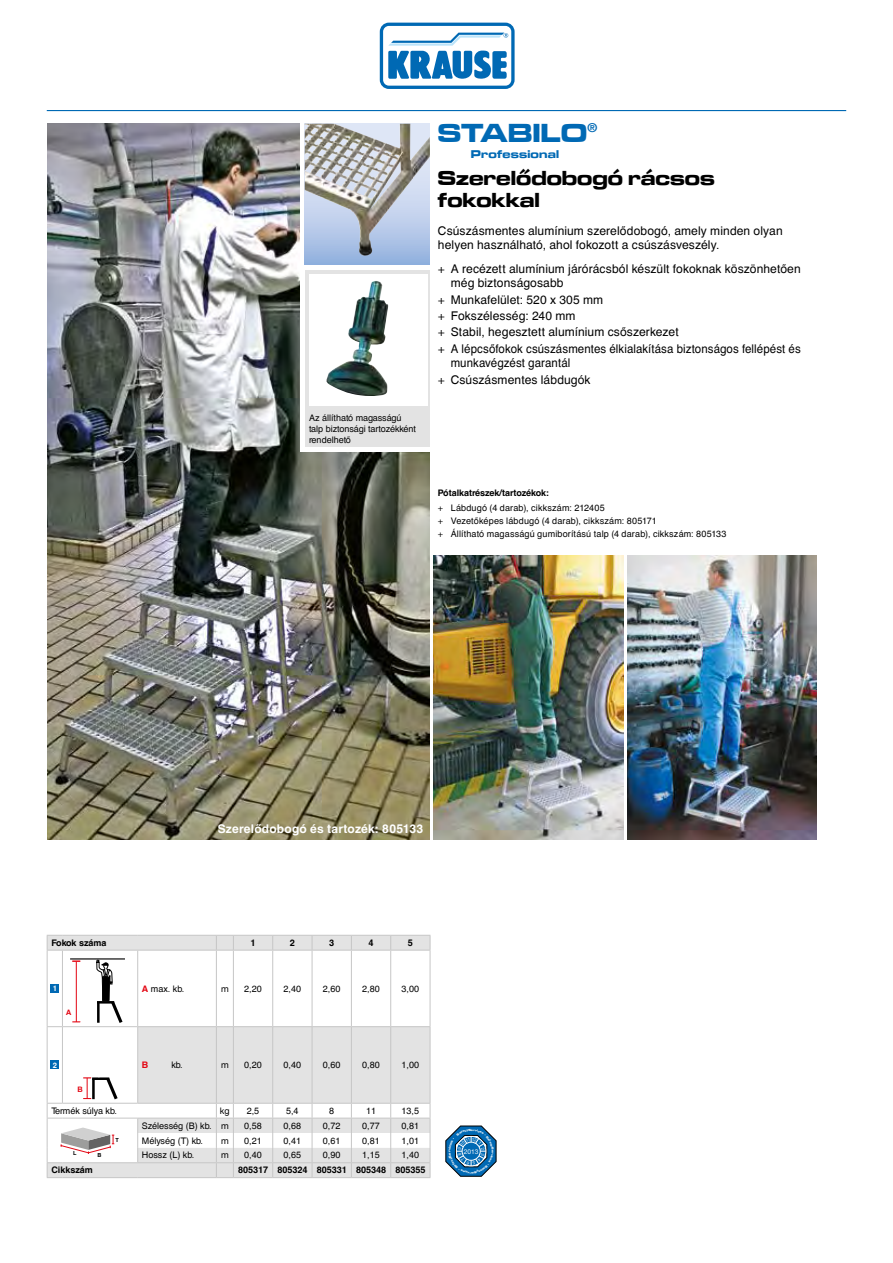
<style>
.page{position:relative;width:893px;height:1263px;background:#fff}
.page>*{position:absolute;margin:0;border:0;box-sizing:border-box;transform-origin:0 0}
.t1{font:27px "Microgramma D Bold Exte";color:#0069b4}
.t2{font:21px/22.5px "Microgramma D Bold Exte";color:#000}
.t3{font:12px/16.4px "Helvetica CE";letter-spacing:.01em;color:#000}
.t4{font:12px/16.4px "Helvetica CE";letter-spacing:.01em;color:#000;scale:.95 1}
.t5{font:700 12px "Helvetica CE";letter-spacing:.02em;color:#fff}
.t6{font:11.7px "Microgramma D Bold Exte";letter-spacing:.015em;color:#0069b4}
.t7{font:9px/10.8px "Helvetica CE";color:#000}
.t8{font:9px/15px "Helvetica CE";letter-spacing:.02em;color:#000}
.t9{font:700 9px "Helvetica CE";color:#000}
.t10{font:9px "Helvetica Neue LT";color:#000}
.t11{font:700 9px "Helvetica CE";color:#e30613}
.t12{font:700 7.5px "Helvetica CE";color:#fff}
.t13{font:700 7.5px "Helvetica Neue LT";color:#e30613}
.t14{font:6.6px "Helvetica Neue LT";color:#fff}
.t15{font:700 5.55px "Helvetica LT Std";color:#000}
.s1{font-family:"Helvetica Neue LT"}
.s2{font-weight:700}
.s3{font-weight:700;color:#e30613}
</style>
<div class="page">
<svg style="left:378px;top:21px;width:138px;height:69px"></svg>
<svg style="left:380px;top:23px;width:135px;height:66px"></svg>
<hr style="left:47px;top:110px;width:799px;height:1px;background:#0069b4">
<img style="left:47px;top:124px;width:383px;height:715px">
<div style="left:300px;top:119px;width:134px;height:332px;background:#fff"></div>
<div style="left:305px;top:124px;width:125px;height:140px;background:#94b3df"></div>
<img style="left:305px;top:124px;width:125px;height:132px">
<svg style="left:47px;top:935px;width:384px;height:243px"></svg>
<hr style="left:92px;top:1078px;width:3px;height:21px;background:#000">
<img style="left:434px;top:556px;width:189px;height:283px">
<img style="left:627px;top:556px;width:190px;height:283px">
<div style="left:305px;top:270px;width:125px;height:177px;background:#e3e3e3"></div>
<div style="left:309px;top:274px;width:118px;height:132px;background:#fff"></div>
<img style="left:326px;top:281px;width:62px;height:115px">
<svg style="left:445px;top:1125px;width:52px;height:52px"></svg>
<p class="t7" style="left:309px;top:413px;width:109px">Az állítható magasságú talp biztonsági tartozékként rendelhető</p>
<h1 class="t1" style="left:438px;top:115px;width:161px">STABILO<sup>®</sup></h1>
<p class="t6" style="left:471px;top:146px;width:90px">Professional</p>
<h2 class="t2" style="left:438px;top:166px;width:278px">Szerelo˝dobogó rácsos fokokkal</h2>
<p class="t3" style="left:438px;top:223px;width:346px;line-height:14.2px">Csúszásmentes alumínium szerelődobogó, amely minden olyan helyen használható, ahol fokozott a csúszásveszély.</p>
<p class="t3" style="left:451px;top:262px;width:351px;line-height:14.2px;text-indent:-13px"><span class="s1">+</span> A recézett alumínium járórácsból készült fokoknak köszönhetően még biztonságosabb</p>
<p class="t3" style="left:438px;top:291px;width:364px"><span class="s1">+</span> Munkafelület: 520 x 305 mm<br><span class="s1">+</span> Fokszélesség: 240 mm<br><span class="s1">+</span> Stabil, hegesztett alumínium csőszerkezet<br><span class="s1">+</span> A lépcsőfokok csúszásmentes élkialakítása biztonságos fellépést és</p>
<p class="t4" style="left:438px;top:355px;width:162px;text-indent:13px">munkavégzést garantál<br><span class="s1">+</span> Csúszásmentes lábdugók</p>
<p class="t8" style="left:438px;top:486px;width:168px"><span class="s2">Pótalkatrészek/tartozékok:<br></span><span class="s1">+</span> Lábdugó (4 darab), cikkszám: 212405</p>
<p class="t8" style="left:438px;top:515px;width:290px;line-height:12.9px"><span class="s1">+</span> Vezetőképes lábdugó (4 darab), cikkszám: 805171<br><span class="s1">+</span> Állítható magasságú gumiborítású talp (4 darab), cikkszám: 805133</p>
<p class="t5" style="left:218px;top:821px;width:207px">Szerelődobogó és tartozék: 805133</p>
<p class="t9" style="left:51px;top:937px;width:57px">Fokok száma</p>
<p class="t9" style="left:251px;top:937px;width:7px">1</p>
<p class="t9" style="left:290px;top:937px;width:7px">2</p>
<p class="t9" style="left:329px;top:937px;width:7px">3</p>
<p class="t9" style="left:369px;top:937px;width:7px">4</p>
<p class="t9" style="left:408px;top:937px;width:7px">5</p>
<p class="t12" style="left:53px;top:984px;width:6px">1</p>
<p class="t7" style="left:142px;top:983px;width:44px"><span class="s3">A</span> max. kb.</p>
<p class="t10" style="left:221px;top:983px;width:9px">m</p>
<p class="t7" style="left:244px;top:983px;width:19px">2,20</p>
<p class="t7" style="left:284px;top:983px;width:19px">2,40</p>
<p class="t7" style="left:323px;top:983px;width:19px">2,60</p>
<p class="t7" style="left:362px;top:983px;width:19px">2,80</p>
<p class="t7" style="left:402px;top:983px;width:19px">3,00</p>
<p class="t13" style="left:66px;top:1008px;width:7px">A</p>
<p class="t12" style="left:53px;top:1060px;width:6px">2</p>
<p class="t11" style="left:142px;top:1059px;width:8px">B</p>
<p class="t7" style="left:171px;top:1060px;width:13px">kb.</p>
<p class="t10" style="left:221px;top:1059px;width:9px">m</p>
<p class="t7" style="left:244px;top:1060px;width:19px">0,20</p>
<p class="t7" style="left:284px;top:1060px;width:19px">0,40</p>
<p class="t7" style="left:323px;top:1060px;width:19px">0,60</p>
<p class="t7" style="left:362px;top:1060px;width:19px">0,80</p>
<p class="t7" style="left:402px;top:1060px;width:19px">1,00</p>
<p class="t7" style="left:51px;top:1105px;width:67px">Termék súlya kb.</p>
<p class="t10" style="left:220px;top:1105px;width:11px">kg</p>
<p class="t7" style="left:247px;top:1105px;width:14px">2,5</p>
<p class="t7" style="left:286px;top:1105px;width:14px">5,4</p>
<p class="t7" style="left:329px;top:1105px;width:7px">8</p>
<p class="t7" style="left:366px;top:1105px;width:12px">11</p>
<p class="t7" style="left:402px;top:1105px;width:19px">13,5</p>
<p class="t7" style="left:142px;top:1120px;width:88px">Szélesség (B) kb. <span class="s1">m</span></p>
<p class="t7" style="left:244px;top:1120px;width:19px">0,58</p>
<p class="t7" style="left:284px;top:1120px;width:19px">0,68</p>
<p class="t7" style="left:323px;top:1120px;width:19px">0,72</p>
<p class="t7" style="left:362px;top:1120px;width:19px">0,77</p>
<p class="t7" style="left:402px;top:1120px;width:19px">0,81</p>
<p class="t7" style="left:142px;top:1135px;width:63px">Mélység (T) kb.</p>
<p class="t10" style="left:221px;top:1135px;width:9px">m</p>
<p class="t7" style="left:244px;top:1135px;width:19px">0,21</p>
<p class="t7" style="left:284px;top:1135px;width:19px">0,41</p>
<p class="t7" style="left:323px;top:1135px;width:19px">0,61</p>
<p class="t7" style="left:362px;top:1135px;width:19px">0,81</p>
<p class="t7" style="left:402px;top:1135px;width:19px">1,01</p>
<p class="t7" style="left:142px;top:1150px;width:54px">Hossz (L) kb.</p>
<p class="t10" style="left:221px;top:1150px;width:9px">m</p>
<p class="t7" style="left:244px;top:1150px;width:19px">0,40</p>
<p class="t7" style="left:284px;top:1150px;width:19px">0,65</p>
<p class="t7" style="left:323px;top:1150px;width:19px">0,90</p>
<p class="t7" style="left:362px;top:1150px;width:19px">1,15</p>
<p class="t7" style="left:402px;top:1150px;width:19px">1,40</p>
<p class="t9" style="left:51px;top:1165px;width:43px">Cikkszám</p>
<p class="t9" style="left:238px;top:1165px;width:189px">805317 805324 805331 805348 805355</p>
<p class="t13" style="left:77px;top:1084px;width:7px">B</p>
<p class="t15" style="left:116px;top:1136px;width:5px">T</p>
<p class="t15" style="left:73px;top:1150px;width:5px">L</p>
<p class="t15" style="left:97px;top:1152px;width:6px">B</p>
<p class="t14" style="left:464px;top:1147px;width:16px">2013</p>
</div>
